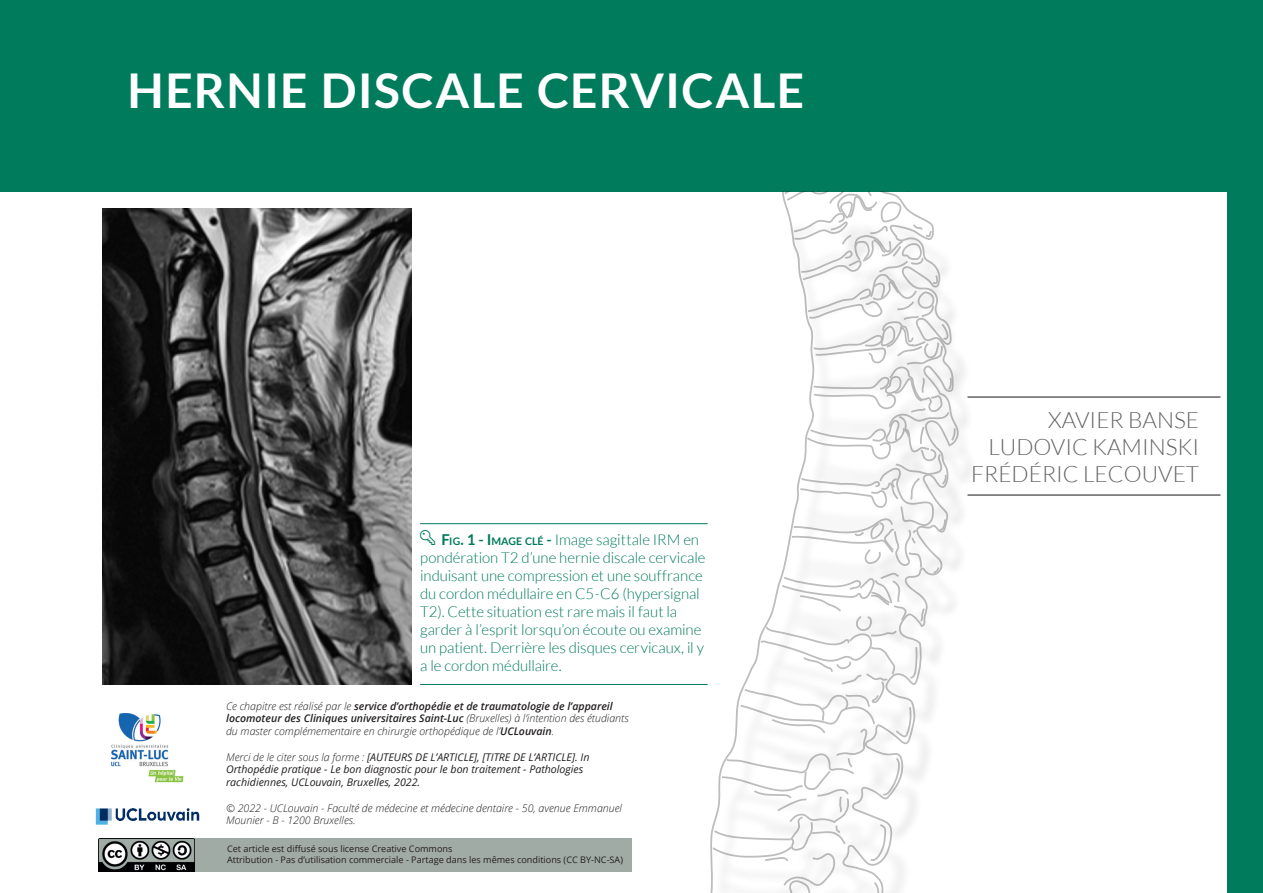
<style>
.page{position:relative;width:1263px;height:893px;background:#fff}
.page>*{position:absolute;margin:0;border:0;box-sizing:border-box;transform-origin:0 0}
.TITRE_Chapitre{font:700 48px "Lato";letter-spacing:.025em;color:#fff}
.NOM_AUTEURS{font:300 22.5px/27px "Lato";color:#636366;text-align:right}
.t1{font:300 15px/18px "Lato";letter-spacing:-.005em;color:#007b5b}
.t2{font:italic 300 10.65px/12.8px "Open Sans";color:#231f20}
.t3{font:italic 10.65px/12.8px "Open Sans";color:#231f20}
.t4{font:9.15px/10.9px "Open Sans";color:#231f20}
.s1{font-family:"Segoe MDL2 Assets";font-weight:400}
.s2{font-weight:700}
.s3{font-weight:700;font-size:10.5px}
.s4{font-weight:600}
.s5{font-weight:300}
</style>
<div class="page">
<div style="left:0;top:0;width:1227px;height:191px;background:#007b5b"></div>
<hr style="left:967px;top:396px;width:253px;height:2px;background:#636366">
<hr style="left:967px;top:494px;width:253px;height:2px;background:#636366">
<div style="left:1227px;top:0;width:36px;height:893px;background:#007b5b"></div>
<div style="left:713px;top:221px;width:265px;height:672px;background:#fff"></div>
<svg style="left:710px;top:191px;width:246px;height:702px"></svg>
<hr style="left:420px;top:523px;width:288px;height:1px;background:#007b5b">
<hr style="left:420px;top:684px;width:288px;height:1px;background:#007b5b">
<img style="left:102px;top:208px;width:310px;height:477px">
<img style="left:111px;top:713px;width:73px;height:70px">
<img style="left:95px;top:808px;width:105px;height:17px">
<div style="left:194px;top:838px;width:438px;height:34px;background:#a1aba5"></div>
<img style="left:99px;top:838px;width:96px;height:34px">
<p class="TITRE_Chapitre" style="left:128px;top:63px;width:678px">HERNIE DISCALE CERVICALE</p>
<p class="t1" style="left:420px;top:531px;width:287px"><span class="s1">Ÿ</span> <span class="s2">F</span><span class="s3">IG</span><span class="s2">. 1 - I</span> <span class="s3">MAGE CLÉ</span> <span class="s2">-</span> Image sagittale IRM en pondération T2 d’une hernie discale cervicale induisant une compression et une souffrance du cordon médullaire en C5-C6 (hypersignal T2). Cette situation est rare mais il faut la garder à l’esprit lorsqu’on écoute ou examine un patient. Derrière les disques cervicaux, il y a le cordon médullaire.</p>
<p class="t2" style="left:226px;top:699px;width:404px">Ce chapitre est réalisé par le <span class="s4">service d’orthopédie et de traumatologie de l’appareil locomoteur des Cliniques universitaires Saint-Luc</span> (Bruxelles) à l’intention des étudiants du master complémementaire en chirurgie orthopédique de l’<span class="s4">UCLouvain</span>.</p>
<p class="t3" style="left:226px;top:750px;width:365px"><span class="s5">Merci de le citer sous la forme :</span> [AUTEURS DE L’ARTICLE], [TITRE DE L’ARTICLE]. In<br>Orthopédie pratique - Le bon diagnostic pour le bon traitement - Pathologies rachidiennes, UCLouvain, Bruxelles, 2022.</p>
<p class="t2" style="left:226px;top:801px;width:397px">© 2022 - UCLouvain - Faculté de médecine et médecine dentaire - 50, avenue Emmanuel<br>Mounier - B - 1200 Bruxelles.</p>
<p class="t4" style="left:227px;top:843px;width:397px">Cet article est diffusé sous license Creative Commons<br>Attribution - Pas d’utilisation commerciale - Partage dans les mêmes conditions (CC BY-NC-SA)</p>
<p class="NOM_AUTEURS" style="left:971px;top:406px;width:229px">XAVIER BANSE<br>LUDOVIC KAMINSKI<br>FRÉDÉRIC LECOUVET</p>
</div>
